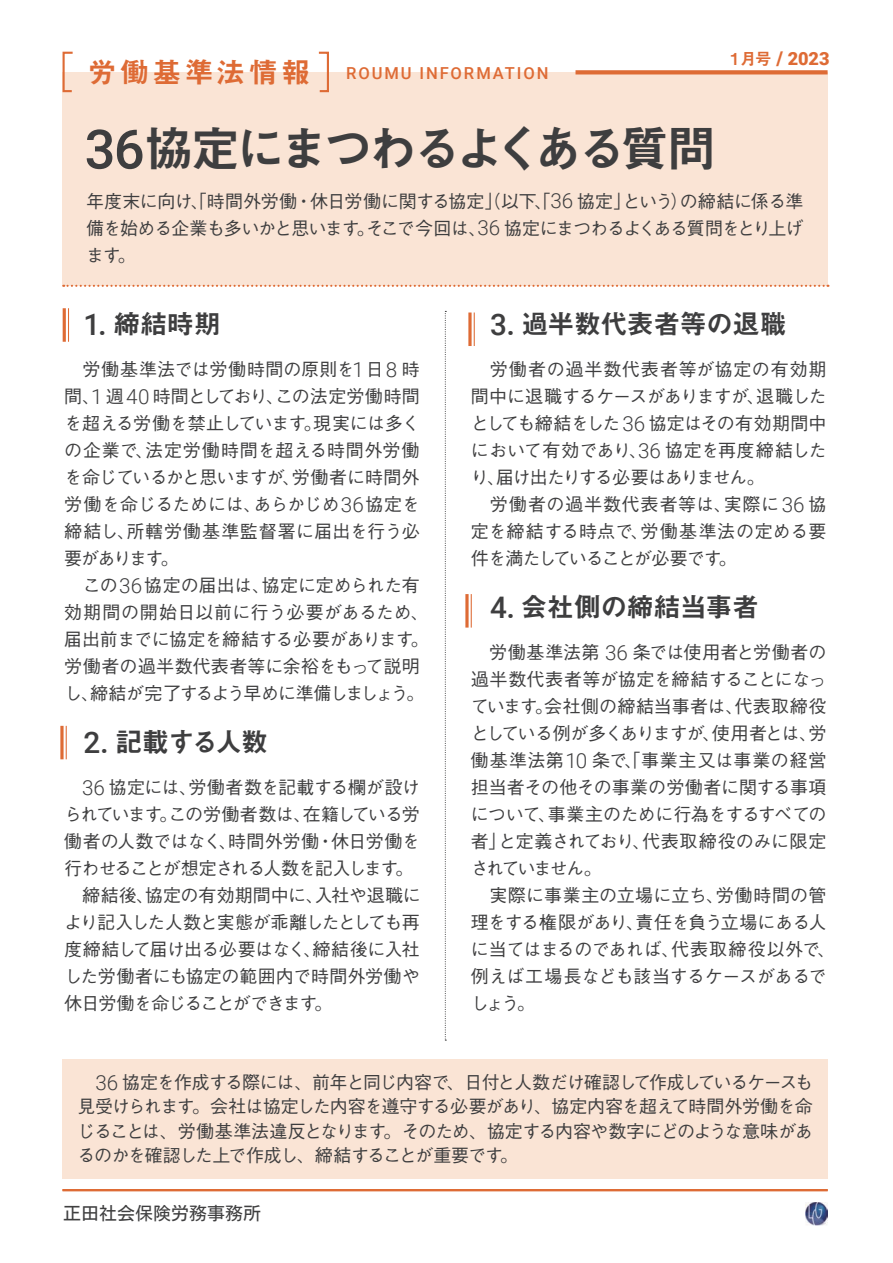
<style>
.page{position:relative;width:893px;height:1263px;background:#fff}
.page>*{position:absolute;margin:0;border:0;box-sizing:border-box;transform-origin:0 0}
.t1{font:49.5px "Midashi Go Pr 6 N MB31 90 msp RKSJ H";letter-spacing:-.11em;color:#3e3e3f}
.t2{font:27px "Midashi Go Pr 6 N MB31 90 msp RKSJ H";letter-spacing:-.02em;color:#3e3e3f}
.t3{font:900 18.15px "Roboto";color:#de6b35}
.t4{font:18px/27px "Gothic BBB Pr 6 N Medium 90 msp RKSJ H";letter-spacing:-.02em;color:#3e3e3f}
.t5{font:18px/27px "Gothic BBB Pr 6 N Medium 90 msp RKSJ H";color:#3e3e3f}
.t6{font:18px "Motoya L Cedar W3 90 ms RKSJ H";color:#3f3f40}
.t7{font:500 16.5px "Roboto";letter-spacing:.12em;color:#de6b35}
.s1{font-family:"Midashi Go Pr 6 N MB31 90 msp RKSJ H";font-weight:400;font-size:28.8px}
.s2{font-family:"Midashi Go Pr 6 N MB31 90 msp RKSJ H";font-weight:400;font-size:16.5px}
.s3{font-size:18.9px}
.s4{font-family:"Roboto";font-weight:500;font-size:54.45px}
.s5{font-family:"Roboto";font-weight:300;font-size:20.7px}
.s6{font-family:"Roboto";font-weight:500;font-size:29.7px}
.s7{font-family:"Roboto";font-weight:500;font-size:31.05px}
</style>
<div class="page">
<img style="left:805px;top:1202px;width:22px;height:23px">
<div style="left:63px;top:72px;width:764px;height:214px;background:#fae4d5"></div>
<svg style="left:63px;top:285px;width:765px;height:2px"></svg>
<svg style="left:575px;top:70px;width:252px;height:4px"></svg>
<svg style="left:62px;top:51px;width:11px;height:42px"></svg>
<svg style="left:318px;top:51px;width:11px;height:42px"></svg>
<hr style="left:63px;top:1189px;width:765px;height:2px;background:#de6b35">
<hr style="left:68px;top:308px;width:1px;height:34px;background:#de6b35">
<hr style="left:63px;top:308px;width:3px;height:34px;background:#de6b35">
<svg style="left:445px;top:311px;width:1px;height:730px"></svg>
<div style="left:63px;top:1059px;width:765px;height:119px;background:#fae4d5"></div>
<hr style="left:474px;top:313px;width:1px;height:33px;background:#de6b35">
<svg style="left:468px;top:313px;width:4px;height:33px"></svg>
<hr style="left:471px;top:594px;width:1px;height:34px;background:#de6b35">
<svg style="left:465px;top:594px;width:4px;height:34px"></svg>
<hr style="left:66px;top:726px;width:1px;height:33px;background:#de6b35">
<svg style="left:60px;top:726px;width:4px;height:33px"></svg>
<p class="t7" style="left:88px;top:63px;width:462px"><span class="s1">労働基準法情報　</span>ROUMU INFORMATION</p>
<p class="t3" style="left:727px;top:48px;width:104px"><span class="s2">１月号</span> <span class="s3">/</span> 2023</p>
<h1 class="t1" style="left:85px;top:130px;width:633px"><span class="s4">36</span>協定にまつわるよくある質問</h1>
<p class="t4" style="left:86px;top:190px;width:719px;text-align:justify">年度末に向け、「時間外労働・休日労働に関する協定」（以下、「<span class="s5">36</span> 協定」という）の締結に係る準備を始める企業も多いかと思います。そこで今回は、<span class="s5">36</span> 協定にまつわるよくある質問をとり上げます。</p>
<h2 class="t2" style="left:83px;top:314px;width:139px"><span class="s6">1</span><span class="s7">.</span> 締結時期</h2>
<p class="t4" style="left:64px;top:358px;width:366px;text-indent:18px">労働基準法では労働時間の原則を<span class="s5">1</span>日<span class="s5">8</span> 時間、<span class="s5">1</span> 週<span class="s5">40</span> 時間としており、この法定労働時間を超える労働を禁止しています。現実には多くの企業で、法定労働時間を超える時間外労働を命じているかと思いますが、労働者に時間外労働を命じるためには、あらかじめ<span class="s5">36</span>協定を締結し、所轄労働基準監督署に届出を行う必要があります。<br>　この<span class="s5">36</span>協定の届出は、協定に定められた有効期間の開始日以前に行う必要があるため、届出前までに協定を締結する必要があります。労働者の過半数代表者等に余裕をもって説明し、締結が完了するよう早めに準備しましょう。</p>
<h2 class="t2" style="left:83px;top:732px;width:186px"><span class="s6">2</span><span class="s7">.</span> 記載する人数</h2>
<p class="t4" style="left:64px;top:776px;width:358px;text-indent:18px"><span class="s5">36</span> 協定には、労働者数を記載する欄が設けられています。この労働者数は、在籍している労働者の人数ではなく、時間外労働・休日労働を行わせることが想定される人数を記入します。　締結後、協定の有効期間中に、入社や退職により記入した人数と実態が乖離したとしても再度締結して届け出る必要はなく、締結後に入社した労働者にも協定の範囲内で時間外労働や休日労働を命じることができます。</p>
<h2 class="t2" style="left:490px;top:314px;width:298px"><span class="s6">3</span><span class="s7">.</span> 過半数代表者等の退職</h2>
<p class="t5" style="left:471px;top:358px;width:357px">　労働者の過半数代表者等が協定の有効期間中に退職するケースがありますが、退職したとしても締結をした<span class="s5">36</span> 協定はその有効期間中において有効であり、<span class="s5">36</span> 協定を再度締結したり、届け出たりする必要はありません。<br>　労働者の過半数代表者等は、実際に<span class="s5">36</span> 協定を締結する時点で、労働基準法の定める要件を満たしていることが必要です。</p>
<h2 class="t2" style="left:490px;top:597px;width:271px"><span class="s6">4</span><span class="s7">.</span> 会社側の締結当事者</h2>
<p class="t4" style="left:471px;top:641px;width:366px">　労働基準法第 <span class="s5">36</span> 条では使用者と労働者の過半数代表者等が協定を締結することになっています。会社側の締結当事者は、代表取締役としている例が多くありますが、使用者とは、労働基準法第<span class="s5">10</span> 条で、「事業主又は事業の経営担当者その他その事業の労働者に関する事項について、事業主のために行為をするすべての者」と定義されており、代表取締役のみに限定されていません。<br>　実際に事業主の立場に立ち、労働時間の管理をする権限があり、責任を負う立場にある人に当てはまるのであれば、代表取締役以外で、例えば工場長なども該当するケースがあるでしょう。</p>
<p class="t4" style="left:78px;top:1072px;width:737px;line-height:24.5px;text-align:justify;text-indent:18px"><span class="s5">36</span> 協定を作成する際には、前年と同じ内容で、日付と人数だけ確認して作成しているケースも見受けられます。会社は協定した内容を遵守する必要があり、協定内容を超えて時間外労働を命じることは、労働基準法違反となります。そのため、協定する内容や数字にどのような意味があるのかを確認した上で作成し、締結することが重要です。</p>
<p class="t6" style="left:63px;top:1204px;width:199px">正田社会保険労務事務所</p>
</div>
